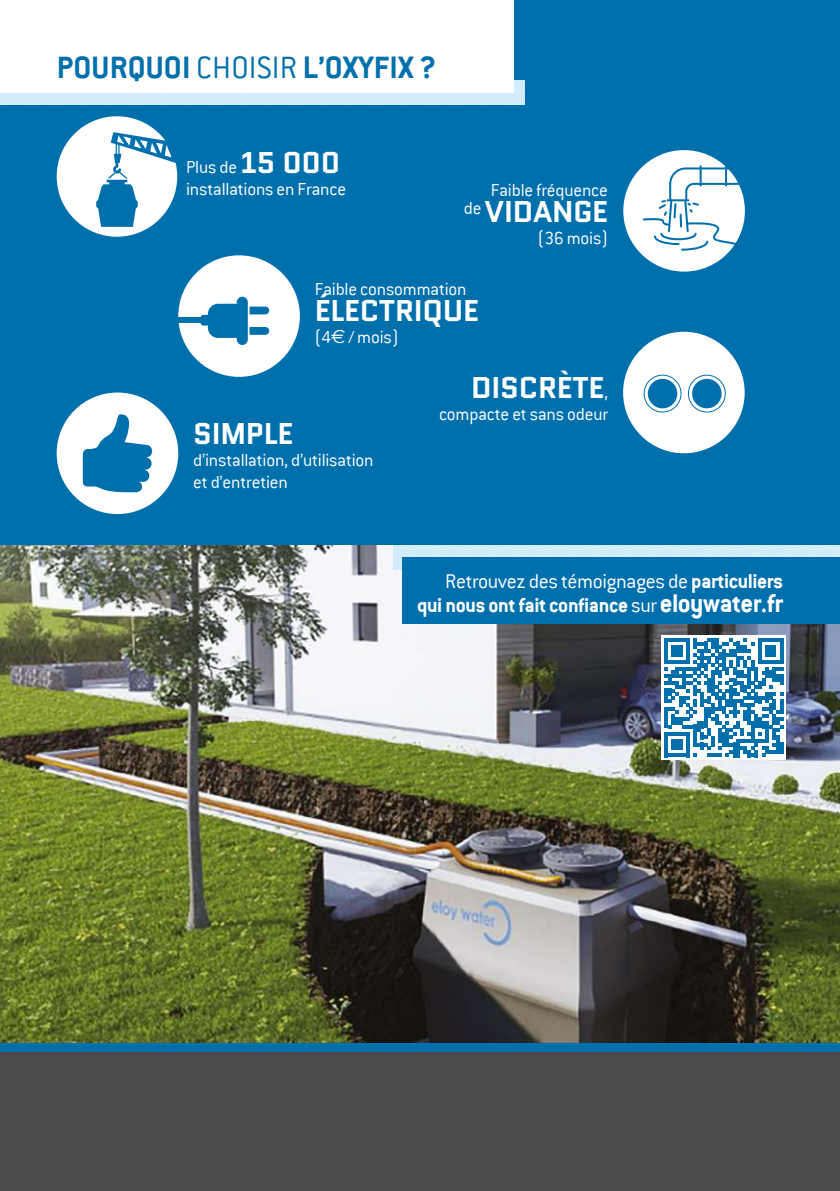
<style>
.page{position:relative;width:840px;height:1191px;background:#fff}
.page>*{position:absolute;margin:0;border:0;box-sizing:border-box;transform-origin:0 0}
.t1{font:700 34px "Conduit ITC";letter-spacing:.005em;color:#0070ac}
.t2{font:700 30px "Quantico";letter-spacing:-.01em;color:#fff;scale:.96 1}
.t3{font:700 22px/24px "Conduit ITC";letter-spacing:-.02em;color:#fff;text-align:right}
.t4{font:300 19.2px/22px "Conduit ITC";letter-spacing:-.01em;color:#fff}
.s1{font-weight:300}
.s2{font-family:"Quantico";font-weight:700;font-size:30px}
.s3{font-family:"Euro Sans";font-weight:400}
.s4{font-family:"Conduit ITC";font-weight:300;font-size:19.2px}
.s5{font-size:28px}
</style>
<div class="page">
<div style="left:0;top:0;width:839px;height:595px;background:#0070ac"></div>
<img style="left:0;top:545px;width:839px;height:497px">
<div style="left:0;top:1048px;width:839px;height:143px;background:#4c4a4b"></div>
<div style="left:0;top:1042px;width:839px;height:9px;background:#0070ac"></div>
<img style="left:0;top:81px;width:524px;height:24px">
<img style="left:393px;top:545px;width:446px;height:24px">
<div style="left:0;top:0;width:513px;height:93px;background:#fff"></div>
<svg style="left:57px;top:116px;width:120px;height:121px"></svg>
<svg style="left:178px;top:255px;width:122px;height:122px"></svg>
<svg style="left:57px;top:392px;width:121px;height:122px"></svg>
<div style="left:622px;top:332px;width:122px;height:121px;background:#fff;border-radius:50%"></div>
<div style="left:647px;top:379px;width:30px;height:29px;background:#0070ac;border-radius:50%"></div>
<div style="left:691px;top:379px;width:30px;height:29px;background:#0070ac;border-radius:50%"></div>
<div style="left:643px;top:375px;width:38px;height:37px;border:1px solid #0070ac;border-radius:50%"></div>
<div style="left:687px;top:375px;width:38px;height:37px;border:1px solid #0070ac;border-radius:50%"></div>
<div style="left:623px;top:150px;width:121px;height:122px;background:#fff;border-radius:50%"></div>
<svg style="left:642px;top:165px;width:99px;height:86px"></svg>
<div style="left:403px;top:557px;width:436px;height:67px;background:#0070ac"></div>
<svg style="left:661px;top:635px;width:124px;height:125px"></svg>
<svg style="left:664px;top:638px;width:118px;height:119px"></svg>
<h1 class="t1" style="left:57px;top:48px;width:381px">POURQUOI <span class="s1">CHOISIR</span> L’OXYFIX ?</h1>
<p class="t4" style="left:186px;top:156px;width:161px">Plus de <span class="s2">15 000 </span>installations en France</p>
<p class="t4" style="left:490px;top:179px;width:119px">Faible fréquence</p>
<h2 class="t2" style="left:463px;top:190px;width:151px"><sup>de</sup> VIDANGE</h2>
<p class="t4" style="left:537px;top:227px;width:72px">(36 mois)</p>
<p class="t4" style="left:315px;top:278px;width:153px">Faible consommation</p>
<h2 class="t2" style="left:315px;top:289px;width:172px">ÉLECTRIQUE</h2>
<p class="t4" style="left:315px;top:326px;width:85px">(4<span class="s3">€</span> / mois)</p>
<h2 class="t2" style="left:193px;top:412px;width:106px">SIMPLE</h2>
<p class="t4" style="left:193px;top:449px;width:182px">d’installation, d’utilisation et d’entretien</p>
<h2 class="t2" style="left:471px;top:366px;width:144px">DISCRÈTE<span class="s4">,</span></h2>
<p class="t4" style="left:439px;top:403px;width:170px">compacte et sans odeur</p>
<p class="t3" style="left:417px;top:568px;width:367px"><span class="s1">Retrouvez des témoignages de</span> particuliers qui nous ont fait confiance <span class="s1">sur</span><span class="s5">eloywater.fr</span></p>
</div>
